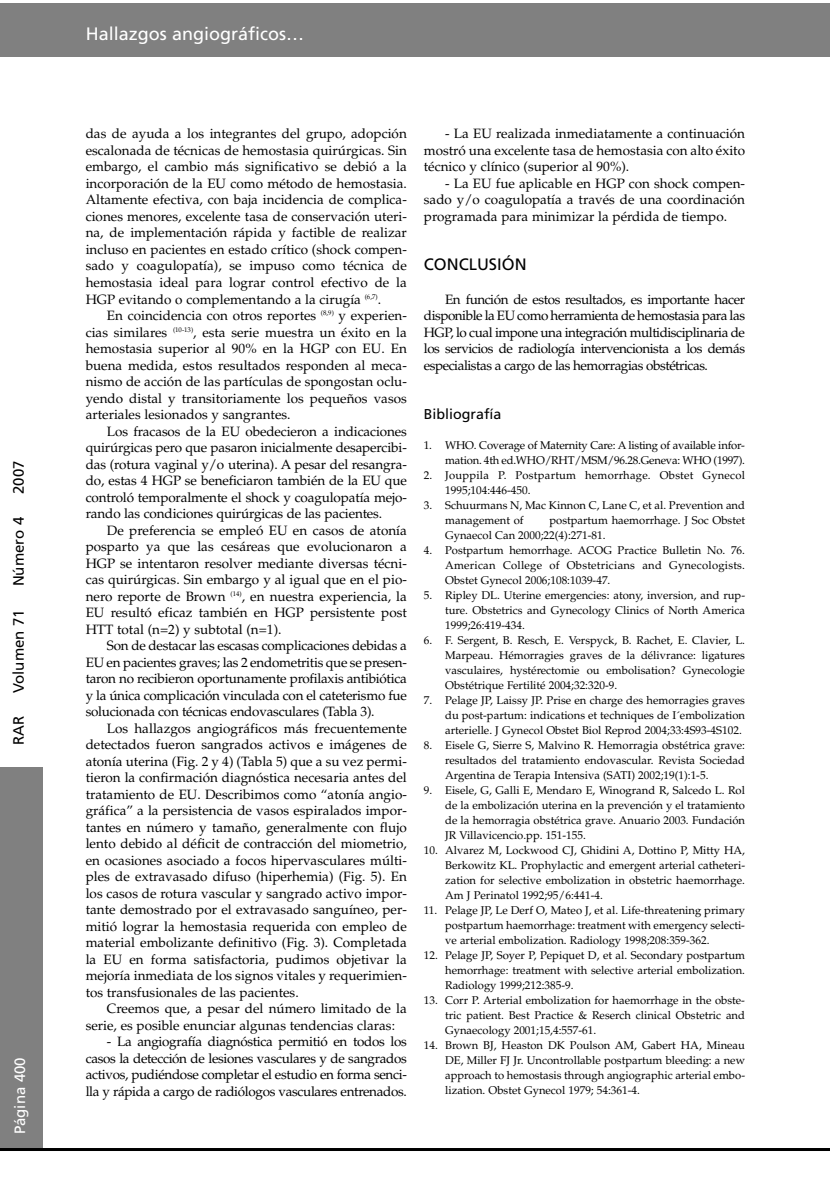
<style>
.page{position:relative;width:830px;height:1191px;background:#fff}
.page>*{position:absolute;margin:0;border:0;box-sizing:border-box;transform-origin:0 0}
.t1{font:18px "Frutiger";color:#fff}
.t2{font:16.5px "Frutiger";color:#000}
.t3{font:15px "Frutiger";color:#000}
.t4{font:15px "Frutiger";color:#fff}
.t5{font:14.25px "Frutiger";color:#000}
.t6{font:13.5px/16.5px "Palatino";color:#000;text-align:justify}
.t7{font:11.25px/15px "Palatino";color:#000;text-align:justify}
.t8{font:11.25px/15px "Palatino";letter-spacing:-.02em;color:#000;text-align:right}
.t9{font:11.25px/15px "Palatino";letter-spacing:.02em;color:#000}
</style>
<div class="page">
<div style="left:0;top:3px;width:830px;height:53px;background:#808080"></div>
<div style="left:0;top:766px;width:43px;height:383px;background:#808080"></div>
<hr style="left:0;top:1147px;width:830px;height:3px;background:#000">
<p class="t3" style="left:13px;top:494px;width:35px;rotate:-90deg">2007</p>
<p class="t3" style="left:13px;top:586px;width:71px;rotate:-90deg">Número 4</p>
<p class="t3" style="left:13px;top:693px;width:85px;rotate:-90deg">Volumen 71</p>
<p class="t3" style="left:13px;top:745px;width:31px;rotate:-90deg">RAR</p>
<p class="t4" style="left:14px;top:1134px;width:79px;rotate:-90deg">Página 400</p>
<h1 class="t1" style="left:86px;top:26px;width:220px">Hallazgos angiográficos…</h1>
<p class="t6" style="left:86px;top:127px;width:323px">das de ayuda a los integrantes del grupo, adopción escalonada de técnicas de hemostasia quirúrgicas. Sin embargo, el cambio más significativo se debió a la incorporación de la EU como método de hemostasia.<br>Altamente efectiva, con baja incidencia de complica&shy;ciones menores, excelente tasa de conservación uteri&shy;na, de implementación rápida y factible de realizar incluso en pacientes en estado crítico (shock compen&shy;sado y coagulopatía), se impuso como técnica de hemostasia ideal para lograr control efectivo de la HGP evitando o complementando a la cirugía <sup>(6,7)</sup>.</p>
<p class="t6" style="left:86px;top:309px;width:323px;text-indent:21px">En coincidencia con otros reportes <sup>(8,9)</sup> y experien&shy;cias similares <sup>(10-13)</sup>, esta serie muestra un éxito en la hemostasia superior al 90% en la HGP con EU. En buena medida, estos resultados responden al meca&shy;nismo de acción de las partículas de spongostan oclu&shy;yendo distal y transitoriamente los pequeños vasos arteriales lesionados y sangrantes.</p>
<p class="t6" style="left:86px;top:424px;width:323px;text-indent:21px">Los fracasos de la EU obedecieron a indicaciones quirúrgicas pero que pasaron inicialmente desapercibi&shy;das (rotura vaginal y/o uterina). A pesar del resangra&shy;do, estas 4 HGP se beneficiaron también de la EU que controló temporalmente el shock y coagulopatía mejo&shy;rando las condiciones quirúrgicas de las pacientes.</p>
<p class="t6" style="left:86px;top:523px;width:323px;text-indent:21px">De preferencia se empleó EU en casos de atonía posparto ya que las cesáreas que evolucionaron a HGP se intentaron resolver mediante diversas técni&shy;cas quirúrgicas. Sin embargo y al igual que en el pio&shy;nero reporte de Brown <sup>(14)</sup>, en nuestra experiencia, la EU resultó eficaz también en HGP persistente post HTT total (n=2) y subtotal (n=1).</p>
<p class="t6" style="left:86px;top:639px;width:323px;text-indent:21px">Son de destacar las escasas complicaciones debidas a EU en pacientes graves; las 2 endometritis que se presen&shy;taron no recibieron oportunamente profilaxis antibiótica y la única complicación vinculada con el cateterismo fue solucionada con técnicas endovasculares (Tabla 3).</p>
<p class="t6" style="left:86px;top:721px;width:323px;text-indent:21px">Los hallazgos angiográficos más frecuentemente detectados fueron sangrados activos e imágenes de atonía uterina (Fig. 2 y 4) (Tabla 5) que a su vez permi&shy;tieron la confirmación diagnóstica necesaria antes del tratamiento de EU. Describimos como “atonía angio&shy;gráfica” a la persistencia de vasos espiralados impor&shy;tantes en número y tamaño, generalmente con flujo lento debido al déficit de contracción del miometrio, en ocasiones asociado a focos hipervasculares múlti&shy;ples de extravasado difuso (hiperhemia) (Fig. 5). En los casos de rotura vascular y sangrado activo impor&shy;tante demostrado por el extravasado sanguíneo, per&shy;mitió lograr la hemostasia requerida con empleo de material embolizante definitivo (Fig. 3). Completada la EU en forma satisfactoria, pudimos objetivar la mejoría inmediata de los signos vitales y requerimien&shy;tos transfusionales de las pacientes.</p>
<p class="t6" style="left:86px;top:1002px;width:322px;text-indent:21px">Creemos que, a pesar del número limitado de la serie, es posible enunciar algunas tendencias claras:</p>
<p class="t6" style="left:86px;top:1035px;width:323px;text-indent:21px">- La angiografía diagnóstica permitió en todos los casos la detección de lesiones vasculares y de sangrados activos, pudiéndose completar el estudio en forma senci&shy;lla y rápida a cargo de radiólogos vasculares entrenados.</p>
<p class="t6" style="left:424px;top:127px;width:323px;text-indent:21px">- La EU realizada inmediatamente a continuación mostró una excelente tasa de hemostasia con alto éxito técnico y clínico (superior al 90%).</p>
<p class="t6" style="left:424px;top:177px;width:323px;text-indent:21px">- La EU fue aplicable en HGP con shock compen&shy;sado y/o coagulopatía a través de una coordinación programada para minimizar la pérdida de tiempo.</p>
<p class="t2" style="left:424px;top:258px;width:104px">CONCLUSIÓN</p>
<p class="t6" style="left:424px;top:292px;width:323px;text-indent:21px">En función de estos resultados, es importante hacer disponible la EU como herramienta de hemostasia para las HGP, lo cual impone una integración multidisciplinaria de los servicios de radiología intervencionista a los demás especialistas a cargo de las hemorragias obstétricas.</p>
<p class="t5" style="left:424px;top:408px;width:79px">Bibliografía</p>
<p class="t8" style="left:424px;top:439px;width:323px">1. WHO. Coverage of Maternity Care: A listing of available infor&shy;mation. 4th ed.WHO/RHT/MSM/96.28.Geneva: WHO (1997).</p>
<p class="t9" style="left:445px;top:469px;width:301px;text-indent:-21px">2. Jouppila P. Postpartum hemorrhage. Obstet Gynecol<br>1995;104:446-450.</p>
<p class="t7" style="left:445px;top:499px;width:301px;text-indent:-21px">3. Schuurmans N, Mac Kinnon C, Lane C, et al. Prevention and management of</p>
<p class="t7" style="left:445px;top:514px;width:301px;text-indent:104px">postpartum haemorrhage. J Soc Obstet<br>Gynaecol Can 2000;22(4):271-81.</p>
<p class="t7" style="left:445px;top:544px;width:301px;text-indent:-21px">4. Postpartum hemorrhage. ACOG Practice Bulletin No. 76.<br>American College of Obstetricians and Gynecologists.<br>Obstet Gynecol 2006;108:1039-47.</p>
<p class="t7" style="left:445px;top:589px;width:301px;text-indent:-21px">5. Ripley DL. Uterine emergencies: atony, inversion, and rup&shy;ture. Obstetrics and Gynecology Clinics of North America 1999;26:419-434.</p>
<p class="t7" style="left:445px;top:634px;width:301px;text-indent:-21px">6. F. Sergent, B. Resch, E. Verspyck, B. Rachet, E. Clavier, L.<br>Marpeau. Hémorragies graves de la délivrance: ligatures vasculaires, hystérectomie ou embolisation? Gynecologie Obstétrique Fertilité 2004;32:320-9.</p>
<p class="t7" style="left:445px;top:694px;width:301px;text-indent:-21px">7. Pelage JP, Laissy JP. Prise en charge des hemorragies graves du post-partum: indications et techniques de I´embolization arterielle. J Gynecol Obstet Biol Reprod 2004;33:4S93-4S102.</p>
<p class="t7" style="left:445px;top:739px;width:301px;text-indent:-21px">8. Eisele G, Sierre S, Malvino R. Hemorragia obstétrica grave: resultados del tratamiento endovascular. Revista Sociedad Argentina de Terapia Intensiva (SATI) 2002;19(1):1-5.</p>
<p class="t7" style="left:445px;top:784px;width:301px;text-indent:-21px">9. Eisele, G, Galli E, Mendaro E, Winogrand R, Salcedo L. Rol de la embolización uterina en la prevención y el tratamiento de la hemorragia obstétrica grave. Anuario 2003. Fundación JR Villavicencio.pp. 151-155.</p>
<p class="t7" style="left:445px;top:844px;width:301px;text-indent:-21px">10. Alvarez M, Lockwood CJ, Ghidini A, Dottino P, Mitty HA, Berkowitz KL. Prophylactic and emergent arterial catheteri&shy;zation for selective embolization in obstetric haemorrhage.<br>Am J Perinatol 1992;95/6:441-4.</p>
<p class="t7" style="left:445px;top:904px;width:301px;text-indent:-21px">11. Pelage JP, Le Derf O, Mateo J, et al. Life-threatening primary postpartum haemorrhage: treatment with emergency selecti&shy;ve arterial embolization. Radiology 1998;208:359-362.</p>
<p class="t7" style="left:445px;top:949px;width:301px;text-indent:-21px">12. Pelage JP, Soyer P, Pepiquet D, et al. Secondary postpartum hemorrhage: treatment with selective arterial embolization.<br>Radiology 1999;212:385-9.</p>
<p class="t7" style="left:445px;top:994px;width:301px;text-indent:-21px">13. Corr P. Arterial embolization for haemorrhage in the obste&shy;tric patient. Best Practice &amp; Reserch clinical Obstetric and Gynaecology 2001;15,4:557-61.</p>
<p class="t7" style="left:445px;top:1039px;width:301px;text-indent:-21px">14. Brown BJ, Heaston DK Poulson AM, Gabert HA, Mineau DE, Miller FJ Jr. Uncontrollable postpartum bleeding: a new approach to hemostasis through angiographic arterial embo&shy;lization. Obstet Gynecol 1979; 54:361-4.</p>
</div>
